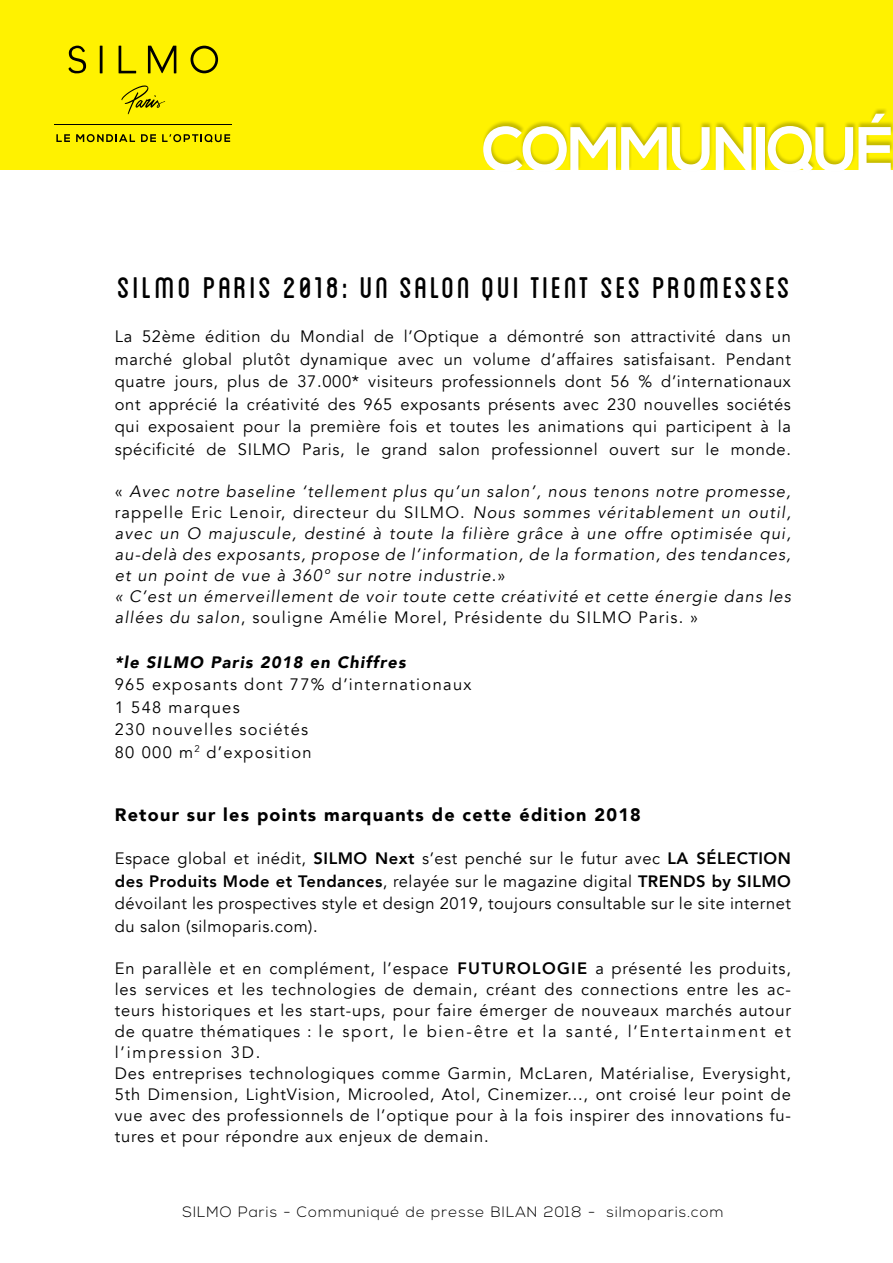
<style>
.page{position:relative;width:893px;height:1263px;background:#fff}
.page>*{position:absolute;margin:0;border:0;box-sizing:border-box;transform-origin:0 0}
.t1{font:700 62.7px "Nexa";letter-spacing:-.04em;color:#fff}
.t2{font:42px "Blanch Caps";letter-spacing:.065em;color:#000}
.t3{font:900 18px "Avenir";letter-spacing:.07em;color:#000}
.t4{font:16.5px/22.5px "Avenir";letter-spacing:.05em;color:#000;text-align:justify}
.t5{font:italic 16.5px/21px "Avenir";letter-spacing:.07em;color:#000}
.t6{font:16.5px/22.5px "Avenir";letter-spacing:.08em;color:#000}
.t7{font:italic 900 16.5px "Avenir";letter-spacing:.07em;color:#000}
.t8{font:300 15px "Nexa";letter-spacing:.07em;color:#000}
.s1{font-style:inherit}
.s2{font-style:normal}
.s3{font-weight:800}
</style>
<div class="page">
<div style="left:0;top:0;width:893px;height:170px;background:#fff200"></div>
<div style="left:483px;top:108px;width:410px;height:64px;background:#000;opacity:.23"></div>
<hr style="left:54px;top:124px;width:178px;height:1px;background:#000">
<svg style="left:56px;top:134px;width:14px;height:8px"></svg>
<svg style="left:76px;top:134px;width:59px;height:8px"></svg>
<svg style="left:141px;top:134px;width:15px;height:8px"></svg>
<svg style="left:162px;top:134px;width:68px;height:8px"></svg>
<svg style="left:191px;top:46px;width:27px;height:27px"></svg>
<svg style="left:68px;top:46px;width:18px;height:27px"></svg>
<hr style="left:100px;top:46px;width:3px;height:27px;background:#000">
<svg style="left:119px;top:46px;width:17px;height:27px"></svg>
<svg style="left:148px;top:46px;width:28px;height:27px"></svg>
<svg style="left:121px;top:85px;width:44px;height:29px"></svg>
<h1 class="t1" style="left:481px;top:113px;width:414px">COMMUNIQU<span class="s1">é</span></h1>
<h2 class="t2" style="left:117px;top:269px;width:674px">SILMO Paris 2018: UN SALON QUI TIENT SES PROMESSES</h2>
<p class="t4" style="left:115px;top:326px;width:678px">La 52ème édition du Mondial de l’Optique a démontré son attractivité dans un marché global plutôt dynamique avec un volume d’affaires satisfaisant. Pendant quatre jours, plus de 37.000* visiteurs professionnels dont 56 % d’internationaux ont apprécié la créativité des 965 exposants présents avec 230 nouvelles sociétés qui exposaient pour la première fois et toutes les animations qui participent à la spécificité de SILMO Paris, le grand salon professionnel ouvert sur le monde.</p>
<p class="t5" style="left:115px;top:481px;width:678px"><span class="s2">«</span> Avec notre baseline ‘tellement plus qu’un salon’, nous tenons notre promesse, <span class="s2">rappelle Eric Lenoir, directeur du SILMO.</span> Nous sommes véritablement un outil, avec un O majuscule, destiné à toute la filière grâce à une offre optimisée qui, au-delà des exposants, propose de l’information, de la formation, des tendances, et un point de vue à 360° sur notre industrie<span class="s2">.»<br></span>« C’est un émerveillement de voir toute cette créativité et cette énergie dans les allées du salon<span class="s2">, souligne Amélie Morel, Présidente du SILMO Paris. »</span></p>
<p class="t7" style="left:115px;top:648px;width:292px">*le SILMO Paris 2018 en Chiffres</p>
<p class="t6" style="left:115px;top:674px;width:358px">965 exposants dont 77% d’internationaux<br>1 548 marques<br>230 nouvelles sociétés<br>80 000 m<sup>2</sup> d’exposition</p>
<p class="t3" style="left:115px;top:799px;width:528px">Retour sur les points marquants de cette édition 2018</p>
<p class="t4" style="left:115px;top:848px;width:678px">Espace global et inédit, <span class="s3">SILMO Next</span> s’est penché sur le futur avec <span class="s3">LA SÉLECTION des Produits Mode et Tendances</span>, relayée sur le magazine digital <span class="s3">TRENDS by SILMO </span>dévoilant les prospectives style et design 2019, toujours consultable sur le site internet du salon (silmoparis.com).</p>
<p class="t4" style="left:115px;top:958px;width:678px;line-height:21px;text-align:left">En parallèle et en complément, l’espace <span class="s3">FUTUROLOGIE</span> a présenté les produits, les services et les technologies de demain, créant des connections entre les ac&shy;teurs historiques et les start-ups, pour faire émerger de nouveaux marchés autour de quatre thématiques : le sport, le bien-être et la santé, l’Entertainment et l’impression 3D.<br>Des entreprises technologiques comme Garmin, McLaren, Matérialise, Everysight, 5th Dimension, LightVision, Microoled, Atol, Cinemizer..., ont croisé leur point de vue avec des professionnels de l’optique pour à la fois inspirer des innovations fu&shy;tures et pour répondre aux enjeux de demain.</p>
<p class="t8" style="left:182px;top:1203px;width:543px">SILMO Paris - Communiqué de presse BILAN 2018 - silmoparis.com</p>
</div>
